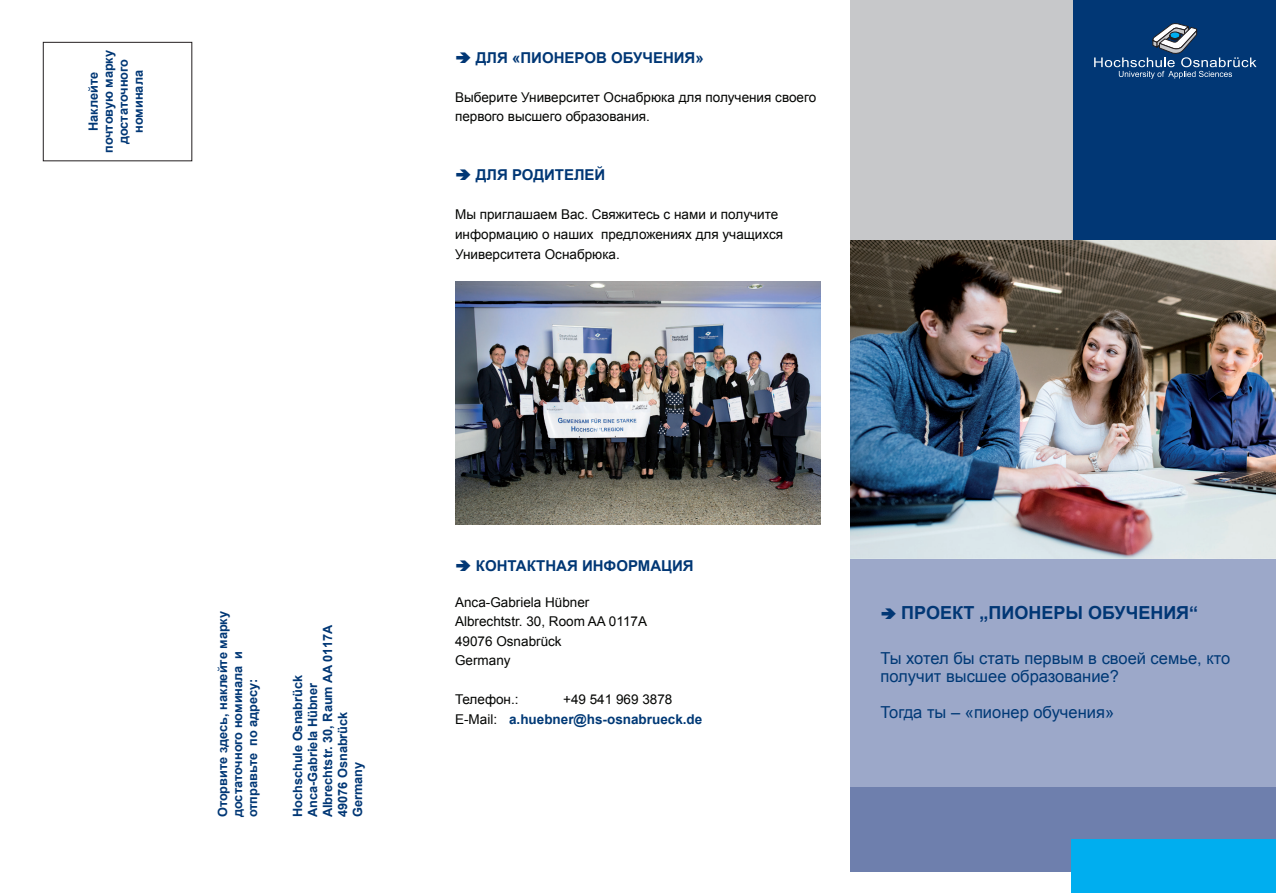
<style>
.page{position:relative;width:1276px;height:893px;background:#fff}
.page>*{position:absolute;margin:0;border:0;box-sizing:border-box;transform-origin:0 0}
.t1{font:700 18px "Arial";color:#013775}
.t2{font:16.5px/18px "Arial";color:#003976}
.t3{font:700 15px "Arial";color:#013775}
.t4{font:13.5px/19.5px "Arial";color:#040503}
.t5{font:700 13.5px/19.5px "Arial";color:#003976}
.t6{font:700 12.75px/15px "Arial";color:#013775}
.s1{font-weight:400;color:#040503}
</style>
<div class="page">
<div style="left:850px;top:0;width:426px;height:241px;background:#c7c8ca"></div>
<div style="left:1073px;top:0;width:203px;height:241px;background:#013775"></div>
<div style="left:850px;top:558px;width:426px;height:229px;background:#9ca8c9"></div>
<div style="left:850px;top:787px;width:426px;height:85px;background:#6e7fad"></div>
<div style="left:1071px;top:839px;width:205px;height:54px;background:#00aeef"></div>
<svg style="left:1094px;top:23px;width:162px;height:56px"></svg>
<img style="left:850px;top:241px;width:426px;height:317px">
<img style="left:455px;top:281px;width:366px;height:243px">
<div style="left:43px;top:42px;width:149px;height:119px;border:1px solid #231f20"></div>
<p class="t6" style="left:86px;top:153px;width:105px;text-align:center;rotate:-90deg">Наклейте почтовую марку достаточного номинала</p>
<p class="t3" style="left:476px;top:47px;width:229px">ДЛЯ «ПИОНЕРОВ ОБУЧЕНИЯ»</p>
<p class="t4" style="left:455px;top:87px;width:362px">Выберите Университет Оснабрюка для получения своего первого высшего образования.</p>
<p class="t3" style="left:476px;top:165px;width:131px">ДЛЯ РОДИТЕЛЕЙ</p>
<p class="t4" style="left:455px;top:205px;width:329px">Мы приглашаем Вас. Свяжитесь с нами и получите информацию о наших предложениях для учащихся<br>Университета Оснабрюка.</p>
<p class="t6" style="left:216px;top:817px;width:208px;rotate:-90deg">Оторвите здесь, наклейте марку достаточного номинала и отправьте по адресу:</p>
<p class="t6" style="left:291px;top:817px;width:194px;rotate:-90deg">Hochschule Osnabrück<br>Anca-Gabriela Hübner<br>Albrechtstr. 30, Raum AA 0117A<br>49076 Osnabrück<br>Germany</p>
<p class="t3" style="left:476px;top:556px;width:219px">КОНТАКТНАЯ ИНФОРМАЦИЯ</p>
<p class="t4" style="left:455px;top:592px;width:193px">Anca-Gabriela Hübner<br>Albrechtstr. 30, Room AA 0117A<br>49076 Osnabrück<br>Germany</p>
<p class="t4" style="left:455px;top:690px;width:65px">Телефон.:</p>
<p class="t5" style="left:455px;top:690px;width:249px;text-indent:108px"><span class="s1">+49 541 969 3878<br>E-Mail:</span> a.huebner@hs-osnabrueck.de</p>
<h1 class="t1" style="left:901px;top:601px;width:298px">ПРОЕКТ „ПИОНЕРЫ ОБУЧЕНИЯ“</h1>
<p class="t2" style="left:880px;top:649px;width:351px">Ты хотел бы стать первым в своей семье, кто получит высшее образование?</p>
<p class="t2" style="left:880px;top:703px;width:235px">Тогда ты – «пионер обучения»</p>
</div>
